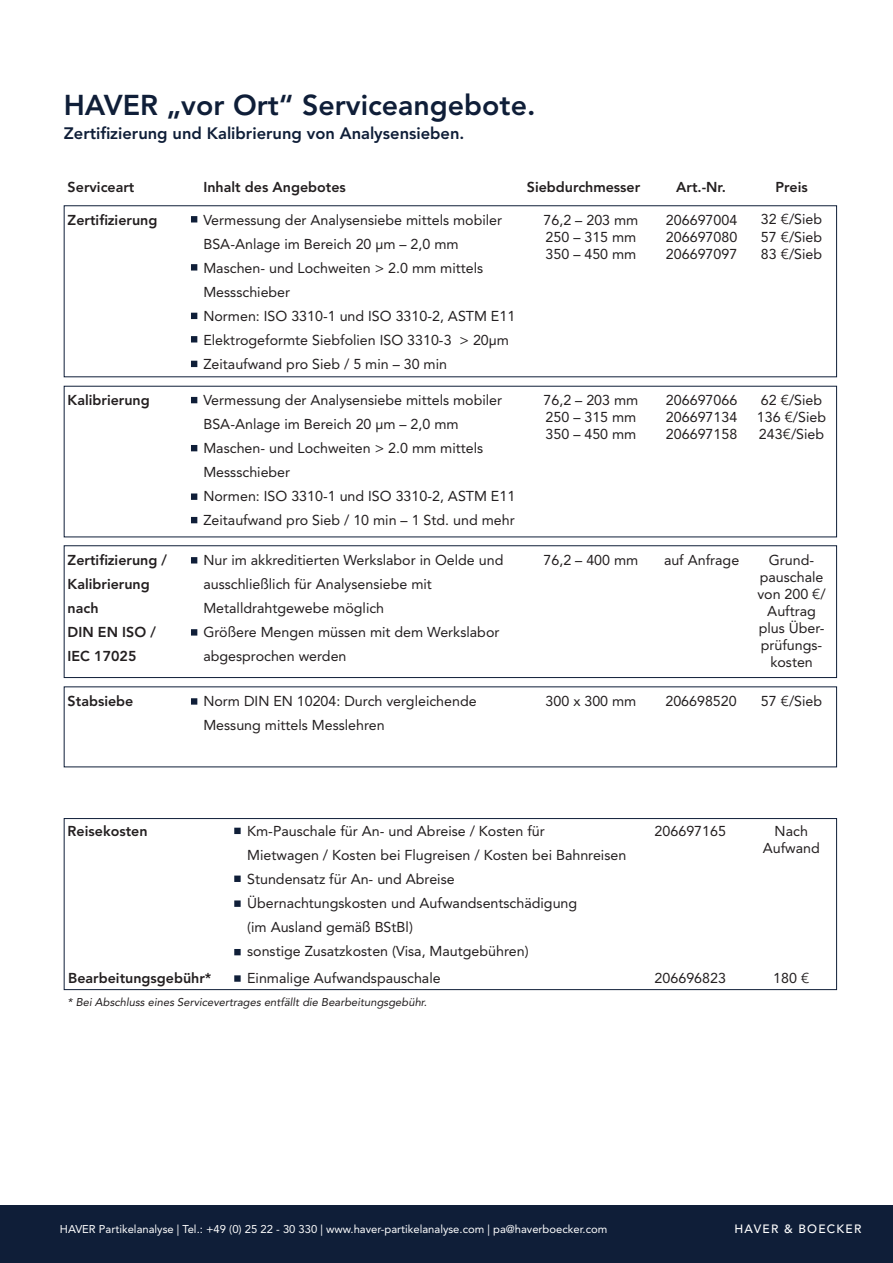
<style>
.page{position:relative;width:893px;height:1263px;background:#fff}
.page>*{position:absolute;margin:0;border:0;box-sizing:border-box;transform-origin:0 0}
.t1{font:800 28.5px "Avenir LT Std";color:#0f1e38}
.t2{font:800 16.5px "Avenir LT Std";color:#0f1e38}
.t3{font:14.25px/24px "Avenir LT Std";color:#231f20}
.t4{font:800 14.25px/24px "Avenir LT Std";color:#231f20}
.t5{font:500 12px "Avenir LT Std";letter-spacing:.1em;color:#fff}
.t6{font:11.25px "Avenir LT Std";color:#fff}
.t7{font:italic 11.25px "Avenir LT Std";color:#231f20}
</style>
<div class="page">
<div style="left:0;top:1205px;width:893px;height:58px;background:#0f1e38"></div>
<div style="left:64px;top:545px;width:773px;height:133px;border:1px solid #0f1e38"></div>
<div style="left:64px;top:818px;width:773px;height:172px;border:1px solid #0f1e38"></div>
<svg style="left:191px;top:216px;width:6px;height:6px"></svg>
<svg style="left:191px;top:264px;width:6px;height:7px"></svg>
<svg style="left:191px;top:313px;width:6px;height:6px"></svg>
<svg style="left:191px;top:336px;width:6px;height:6px"></svg>
<svg style="left:191px;top:361px;width:6px;height:6px"></svg>
<svg style="left:191px;top:397px;width:6px;height:6px"></svg>
<svg style="left:191px;top:445px;width:6px;height:6px"></svg>
<svg style="left:191px;top:493px;width:6px;height:7px"></svg>
<svg style="left:191px;top:517px;width:6px;height:6px"></svg>
<svg style="left:191px;top:557px;width:6px;height:6px"></svg>
<svg style="left:191px;top:629px;width:6px;height:7px"></svg>
<svg style="left:191px;top:698px;width:6px;height:7px"></svg>
<svg style="left:234px;top:828px;width:7px;height:6px"></svg>
<svg style="left:234px;top:949px;width:7px;height:6px"></svg>
<svg style="left:234px;top:875px;width:7px;height:7px"></svg>
<svg style="left:234px;top:900px;width:7px;height:7px"></svg>
<svg style="left:234px;top:975px;width:7px;height:7px"></svg>
<h1 class="t1" style="left:64px;top:88px;width:473px">HAVER „vor Ort“ Serviceangebote.</h1>
<p class="t2" style="left:64px;top:124px;width:402px">Zertifizierung und Kalibrierung von Analysensieben.</p>
<p class="t4" style="left:68px;top:175px;width:68px">Serviceart</p>
<p class="t4" style="left:203px;top:175px;width:144px">Inhalt des Angebotes</p>
<p class="t4" style="left:527px;top:175px;width:115px">Siebdurchmesser</p>
<p class="t4" style="left:676px;top:175px;width:51px">Art.-Nr.</p>
<p class="t4" style="left:775px;top:175px;width:34px">Preis</p>
<p class="t3" style="left:544px;top:211px;width:96px;line-height:17.1px">76,2 – 203 mm<br>250 – 315 mm<br>350 – 450 mm</p>
<p class="t4" style="left:68px;top:208px;width:91px">Zertifizierung</p>
<p class="t3" style="left:203px;top:208px;width:313px">Vermessung der Analysensiebe mittels mobiler BSA-Anlage im Bereich 20 µm – 2,0 mm Maschen- und Lochweiten &gt; 2.0 mm mittels Messschieber<br>Normen: ISO 3310-1 und ISO 3310-2, ASTM E11<br>Elektrogeformte Siebfolien ISO 3310-3 &gt; 20µm Zeitaufwand pro Sieb / 5 min – 30 min</p>
<p class="t3" style="left:666px;top:211px;width:73px;line-height:17.1px;text-align:justify">206697004<br>206697080<br>206697097</p>
<p class="t3" style="left:761px;top:211px;width:63px;line-height:17.1px;text-align:justify">32 €/Sieb 57 €/Sieb 83 €/Sieb</p>
<p class="t4" style="left:68px;top:388px;width:84px">Kalibrierung</p>
<p class="t3" style="left:203px;top:388px;width:313px">Vermessung der Analysensiebe mittels mobiler BSA-Anlage im Bereich 20 µm – 2,0 mm Maschen- und Lochweiten &gt; 2.0 mm mittels Messschieber<br>Normen: ISO 3310-1 und ISO 3310-2, ASTM E11<br>Zeitaufwand pro Sieb / 10 min – 1 Std. und mehr</p>
<p class="t3" style="left:666px;top:392px;width:73px;line-height:17.1px;text-align:justify">206697066<br>206697134<br>206697158</p>
<p class="t3" style="left:757px;top:392px;width:71px;line-height:17.1px">62 €/Sieb<br>136 €/Sieb<br>243€/Sieb</p>
<p class="t3" style="left:544px;top:392px;width:96px;line-height:17.1px">76,2 – 203 mm<br>250 – 315 mm<br>350 – 450 mm</p>
<p class="t4" style="left:68px;top:548px;width:101px">Zertifizierung /<br>Kalibrierung nach<br>DIN EN ISO /<br>IEC 17025</p>
<p class="t3" style="left:203px;top:548px;width:301px">Nur im akkreditierten Werkslabor in Oelde und ausschließlich für Analysensiebe mit Metalldrahtgewebe möglich<br>Größere Mengen müssen mit dem Werkslabor abgesprochen werden</p>
<p class="t3" style="left:664px;top:548px;width:77px">auf Anfrage</p>
<p class="t3" style="left:757px;top:551px;width:70px;line-height:17.1px;text-align:center">Grund&shy;pauschale von 200 €/<br>Auftrag plus Über&shy;prüfungs&shy;kosten</p>
<p class="t3" style="left:544px;top:548px;width:96px">76,2 – 400 mm</p>
<p class="t4" style="left:68px;top:689px;width:67px">Stabsiebe</p>
<p class="t3" style="left:203px;top:689px;width:275px">Norm DIN EN 10204: Durch vergleichende<br>Messung mittels Messlehren</p>
<p class="t3" style="left:546px;top:689px;width:92px">300 x 300 mm</p>
<p class="t3" style="left:665px;top:689px;width:73px">206698520</p>
<p class="t3" style="left:761px;top:689px;width:63px">57 €/Sieb</p>
<p class="t4" style="left:68px;top:819px;width:81px">Reisekosten</p>
<p class="t3" style="left:247px;top:819px;width:381px">Km-Pauschale für An- und Abreise / Kosten für<br>Mietwagen / Kosten bei Flugreisen / Kosten bei Bahnreisen Stundensatz für An- und Abreise<br>Übernachtungskosten und Aufwandsentschädigung<br>(im Ausland gemäß BStBl)<br>sonstige Zusatzkosten (Visa, Mautgebühren)</p>
<p class="t3" style="left:655px;top:819px;width:73px">206697165</p>
<p class="t3" style="left:763px;top:822px;width:59px;line-height:17.1px;text-align:center">Nach<br>Aufwand</p>
<p class="t4" style="left:68px;top:966px;width:145px">Bearbeitungsgebühr*</p>
<p class="t3" style="left:247px;top:966px;width:195px">Einmalige Aufwandspauschale</p>
<p class="t3" style="left:655px;top:966px;width:73px">206696823</p>
<p class="t3" style="left:773px;top:966px;width:37px">180 €</p>
<p class="t7" style="left:68px;top:995px;width:361px">* Bei Abschluss eines Servicevertrages entfällt die Bearbeitungsgebühr.</p>
<p class="t6" style="left:60px;top:1222px;width:549px">HAVER Partikelanalyse | Tel.: +49 (0) 25 22 - 30 330 | www.haver-partikelanalyse.com | pa@haverboecker.com</p>
<p class="t5" style="left:734px;top:1222px;width:128px">HAVER &amp; BOECKER</p>
</div>
